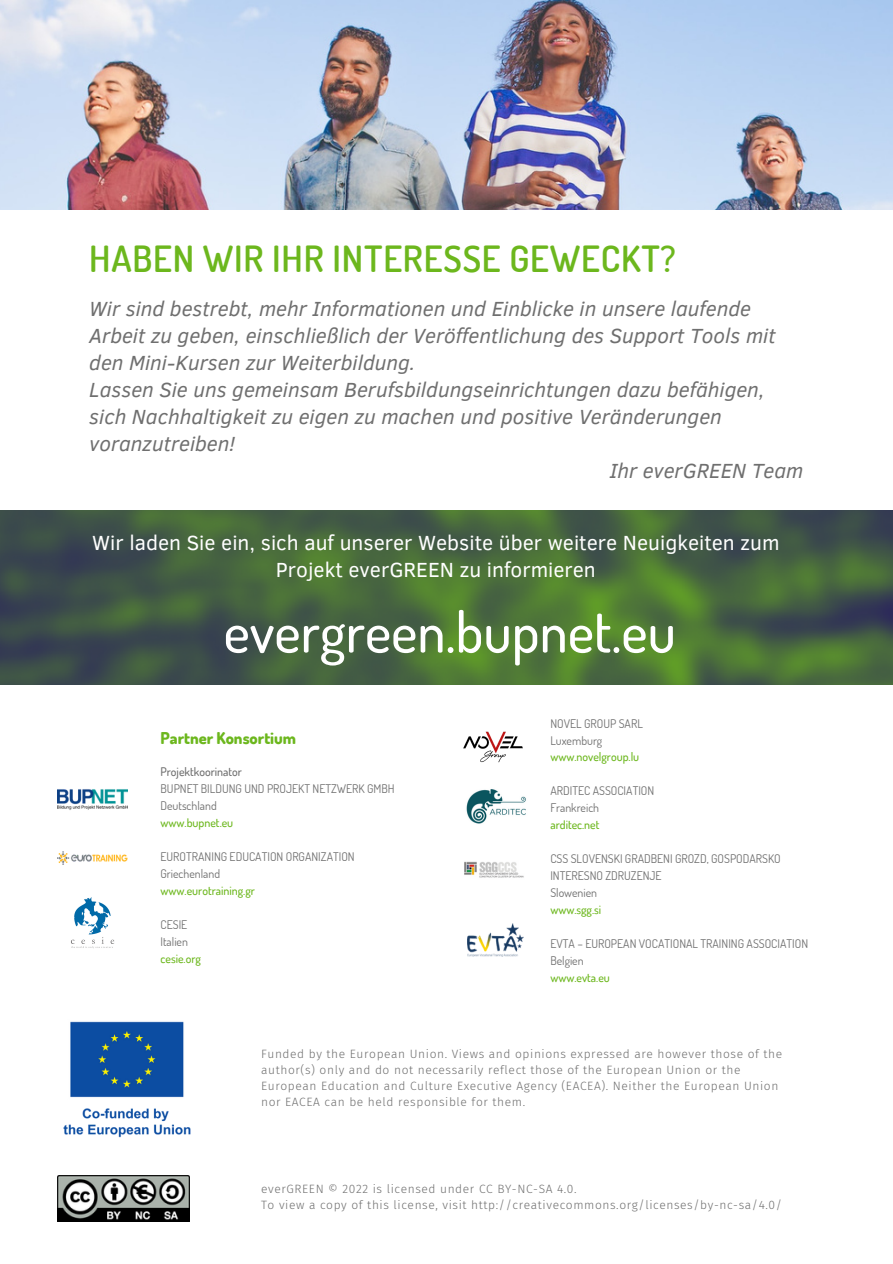
<style>
.page{position:relative;width:893px;height:1264px;background:#fff}
.page>*{position:absolute;margin:0;border:0;box-sizing:border-box;transform-origin:0 0}
.t1{font:500 56.25px "Dosis";color:#fff}
.t2{font:600 36.15px "Dosis";letter-spacing:.02em;color:#6cb71d}
.t3{font:italic 21px/27px "Clear Sans";color:#6f6f6f}
.t4{font:21px/27px "Clear Sans";color:#fff;text-align:center}
.t5{font:800 16.35px "Dosis";color:#6cb71d}
.t6{font:300 12px/16px "Fira Sans";letter-spacing:.05em;color:#6f6f6f}
.t7{font:11.85px/17px "Dosis";color:#6f6f6f}
.t8{font:500 11.85px "Dosis";color:#6cb71d}
.t9{font:500 11.85px "Dosis";color:#6f6f6f}
</style>
<div class="page">
<img style="left:57px;top:1175px;width:132px;height:46px">
<img style="left:0;top:510px;width:892px;height:174px">
<img style="left:57px;top:789px;width:70px;height:21px">
<img style="left:57px;top:852px;width:70px;height:12px">
<img style="left:463px;top:731px;width:60px;height:32px">
<img style="left:466px;top:789px;width:60px;height:35px">
<img style="left:467px;top:923px;width:56px;height:33px">
<img style="left:464px;top:861px;width:60px;height:17px">
<img style="left:71px;top:897px;width:43px;height:51px">
<img style="left:63px;top:1021px;width:128px;height:117px">
<img style="left:0;top:0;width:892px;height:210px">
<p class="t2" style="left:89px;top:235px;width:588px">HABEN WIR IHR INTERESSE GEWECKT?</p>
<p class="t3" style="left:89px;top:294px;width:687px">Wir sind bestrebt, mehr Informationen und Einblicke in unsere laufende<br>Arbeit zu geben, einschließlich der Veröffentlichung des Support Tools mit den Mini-Kursen zur Weiterbildung.</p>
<p class="t3" style="left:89px;top:375px;width:676px">Lassen Sie uns gemeinsam Berufsbildungseinrichtungen dazu befähigen, sich Nachhaltigkeit zu eigen zu machen und positive Veränderungen voranzutreiben!</p>
<p class="t3" style="left:609px;top:456px;width:195px">Ihr everGREEN Team</p>
<p class="t4" style="left:92px;top:528px;width:689px">Wir laden Sie ein, sich auf unserer Website über weitere Neuigkeiten zum<br>Projekt everGREEN zu informieren</p>
<p class="t1" style="left:223px;top:595px;width:454px">evergreen.bupnet.eu</p>
<p class="t5" style="left:160px;top:727px;width:137px">Partner Konsortium</p>
<p class="t9" style="left:160px;top:764px;width:83px">Projektkoorinator</p>
<p class="t7" style="left:160px;top:780px;width:236px">BUPNET BILDUNG UND PROJEKT NETZWERK GMBH</p>
<p class="t7" style="left:160px;top:797px;width:58px">Deutschland</p>
<p class="t8" style="left:160px;top:815px;width:74px">www.bupnet.eu</p>
<p class="t7" style="left:160px;top:847px;width:196px">EUROTRANING EDUCATION ORGANIZATION</p>
<p class="t7" style="left:160px;top:864px;width:61px">Griechenland</p>
<p class="t8" style="left:160px;top:882px;width:96px">www.eurotraining.gr</p>
<p class="t7" style="left:160px;top:915px;width:28px">CESIE</p>
<p class="t7" style="left:160px;top:932px;width:29px">Italien</p>
<p class="t8" style="left:160px;top:950px;width:42px">cesie.org</p>
<p class="t7" style="left:550px;top:714px;width:94px">NOVEL GROUP SARL</p>
<p class="t7" style="left:550px;top:731px;width:53px">Luxemburg</p>
<p class="t8" style="left:550px;top:749px;width:90px">www.novelgroup.lu</p>
<p class="t7" style="left:550px;top:782px;width:105px">ARDITEC ASSOCIATION</p>
<p class="t7" style="left:550px;top:799px;width:50px">Frankreich</p>
<p class="t8" style="left:550px;top:817px;width:51px">arditec.net</p>
<p class="t7" style="left:550px;top:850px;width:232px">CSS SLOVENSKI GRADBENI GROZD, GOSPODARSKO<br>INTERESNO ZDRUZENJE</p>
<p class="t7" style="left:550px;top:884px;width:48px">Slowenien</p>
<p class="t8" style="left:550px;top:902px;width:52px">www.sgg.si</p>
<p class="t7" style="left:550px;top:935px;width:259px">EVTA – EUROPEAN VOCATIONAL TRAINING ASSOCIATION</p>
<p class="t7" style="left:550px;top:951px;width:35px">Belgien</p>
<p class="t8" style="left:550px;top:969px;width:61px">www.evta.eu</p>
<p class="t6" style="left:261px;top:1046px;width:522px">Funded by the European Union. Views and opinions expressed are however those of the author(s) only and do not necessarily reflect those of the European Union or the European Education and Culture Executive Agency (EACEA). Neither the European Union nor EACEA can be held responsible for them.</p>
<p class="t6" style="left:261px;top:1181px;width:317px">everGREEN © 2022 is licensed under CC BY-NC-SA 4.0.</p>
<p class="t6" style="left:261px;top:1197px;width:522px">To view a copy of this license, visit http://creativecommons.org/licenses/by-nc-sa/4.0/</p>
</div>
